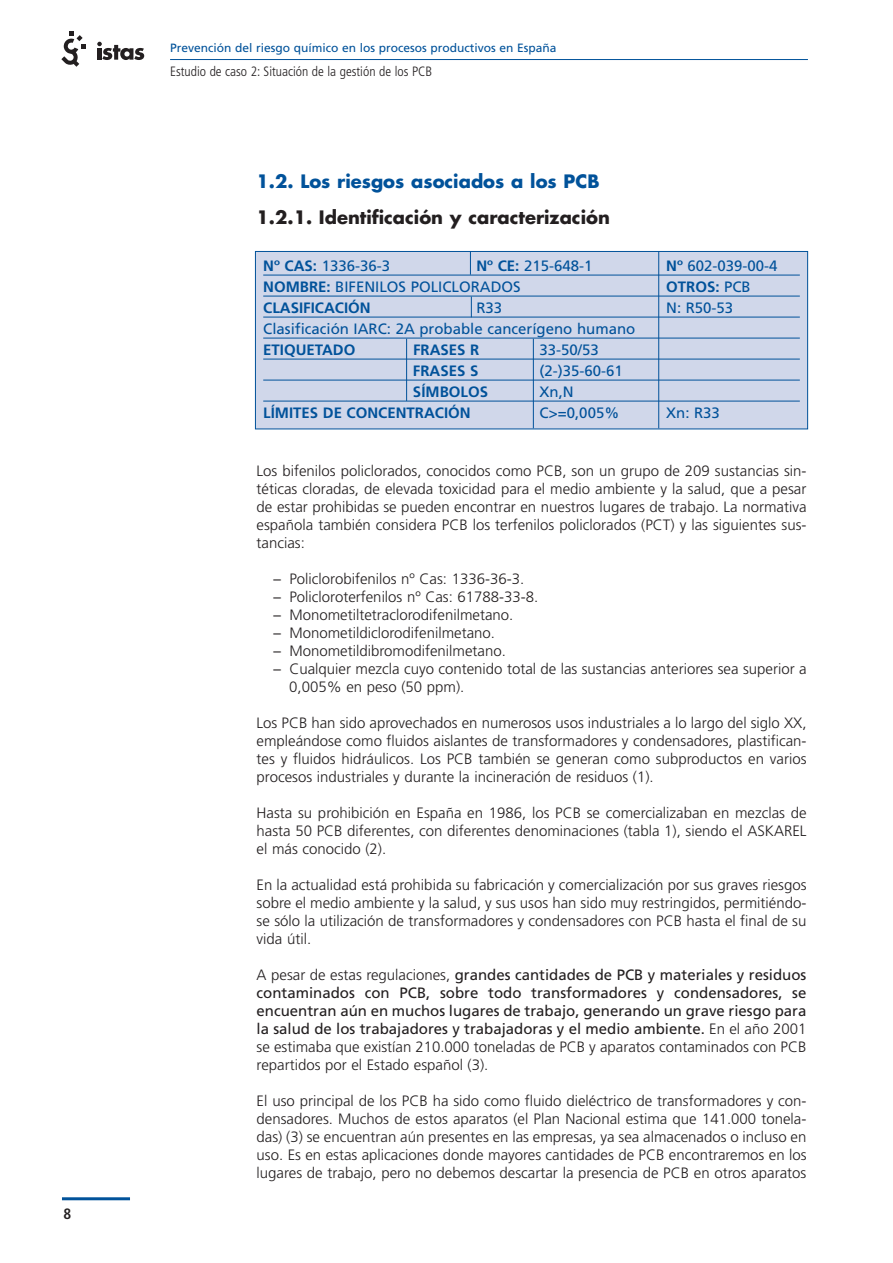
<style>
.page{position:relative;width:893px;height:1263px;background:#fff}
.page>*{position:absolute;margin:0;border:0;box-sizing:border-box;transform-origin:0 0}
.t1{font:700 18px "Futura";color:#231f20}
.t2{font:700 18px "Futura";color:#01529a}
.t3{font:300 15px/18px "Frutiger";color:#231f20;text-align:justify}
.t4{font:15px/18px "Frutiger";color:#231f20;text-align:justify}
.t5{font:15px "Frutiger";color:#01529a}
.t6{font:700 15px "Frutiger";color:#01529a}
.t7{font:700 condensed 15px "Frutiger";color:#231f20}
.t8{font:300 condensed 13.5px "Frutiger";color:#231f20}
.t9{font:12px "Frutiger";color:#01529a}
.s1{font-weight:700}
.s2{font-weight:400}
.s3{font-weight:300}
</style>
<div class="page">
<hr style="left:62px;top:1197px;width:68px;height:3px;background:#01529a">
<hr style="left:170px;top:59px;width:638px;height:1px;background:#01529a">
<svg style="left:62px;top:32px;width:24px;height:35px"></svg>
<svg style="left:97px;top:42px;width:47px;height:18px"></svg>
<div style="left:255px;top:251px;width:553px;height:178px;background:#d0d7ea"></div>
<hr style="left:263px;top:275px;width:537px;height:1px;background:#01529a">
<hr style="left:263px;top:296px;width:537px;height:1px;background:#01529a">
<hr style="left:263px;top:317px;width:537px;height:1px;background:#01529a">
<hr style="left:263px;top:338px;width:537px;height:1px;background:#01529a">
<hr style="left:263px;top:359px;width:537px;height:1px;background:#01529a">
<hr style="left:263px;top:380px;width:537px;height:1px;background:#01529a">
<hr style="left:263px;top:401px;width:537px;height:1px;background:#01529a">
<div style="left:255px;top:251px;width:553px;height:178px;border:1px solid #01529a"></div>
<svg style="left:470px;top:251px;width:1px;height:24px"></svg>
<hr style="left:658px;top:251px;width:1px;height:177px;background:#01529a">
<hr style="left:533px;top:339px;width:1px;height:89px;background:#01529a">
<hr style="left:406px;top:339px;width:1px;height:62px;background:#01529a">
<svg style="left:471px;top:297px;width:1px;height:20px"></svg>
<p class="t7" style="left:63px;top:1208px;width:9px">8</p>
<p class="t9" style="left:170px;top:43px;width:388px">Prevención del riesgo químico en los procesos productivos en España</p>
<p class="t8" style="left:170px;top:66px;width:264px">Estudio de caso 2: Situación de la gestión de los PCB</p>
<p class="t2" style="left:257px;top:173px;width:344px">1.2. Los riesgos asociados a los PCB</p>
<p class="t1" style="left:257px;top:209px;width:355px">1.2.1. Identificación y caracterización</p>
<p class="t5" style="left:263px;top:259px;width:128px"><span class="s1">Nº CAS:</span> 1336-36-3</p>
<p class="t5" style="left:476px;top:259px;width:117px"><span class="s1">Nº CE:</span> 215-648-1</p>
<p class="t5" style="left:666px;top:259px;width:113px"><span class="s1">Nº</span> 602-039-00-4</p>
<p class="t5" style="left:263px;top:280px;width:259px"><span class="s1">NOMBRE:</span> BIFENILOS POLICLORADOS</p>
<p class="t6" style="left:666px;top:280px;width:86px">OTROS: <span class="s2">PCB</span></p>
<p class="t6" style="left:263px;top:301px;width:109px">CLASIFICACIÓN</p>
<p class="t5" style="left:476px;top:301px;width:27px">R33</p>
<p class="t5" style="left:666px;top:301px;width:69px">N: R50-53</p>
<p class="t5" style="left:263px;top:322px;width:374px">Clasificación IARC: 2A probable cancerígeno humano</p>
<p class="t6" style="left:263px;top:343px;width:94px">ETIQUETADO</p>
<p class="t6" style="left:413px;top:343px;width:68px">FRASES R</p>
<p class="t5" style="left:540px;top:343px;width:61px">33-50/53</p>
<p class="t6" style="left:413px;top:364px;width:67px">FRASES S</p>
<p class="t5" style="left:540px;top:364px;width:85px">(2-)35-60-61</p>
<p class="t6" style="left:413px;top:385px;width:77px">SÍMBOLOS</p>
<p class="t5" style="left:540px;top:385px;width:36px">Xn,N</p>
<p class="t6" style="left:263px;top:406px;width:209px">LÍMITES DE CONCENTRACIÓN</p>
<p class="t5" style="left:540px;top:406px;width:81px">C&gt;=0,005%</p>
<p class="t5" style="left:666px;top:406px;width:55px">Xn: R33</p>
<p class="t3" style="left:257px;top:463px;width:551px">Los bifenilos policlorados, conocidos como PCB, son un grupo de 209 sustancias sin&shy;téticas cloradas, de elevada toxicidad para el medio ambiente y la salud, que a pesar de estar prohibidas se pueden encontrar en nuestros lugares de trabajo. La normativa española también considera PCB los terfenilos policlorados (PCT) y las siguientes sus&shy;tancias:</p>
<p class="t3" style="left:274px;top:571px;width:252px"><span class="s2">–</span> Policlorobifenilos nº Cas: 1336-36-3.</p>
<p class="t3" style="left:274px;top:589px;width:266px"><span class="s2">–</span> Policloroterfenilos nº Cas: 61788-33-8.</p>
<p class="t3" style="left:274px;top:607px;width:241px"><span class="s2">–</span> Monometiltetraclorodifenilmetano.</p>
<p class="t3" style="left:274px;top:625px;width:223px"><span class="s2">–</span> Monometildiclorodifenilmetano.</p>
<p class="t3" style="left:274px;top:643px;width:234px"><span class="s2">–</span> Monometildibromodifenilmetano.</p>
<p class="t3" style="left:289px;top:661px;width:519px;text-indent:-16px"><span class="s2">–</span> Cualquier mezcla cuyo contenido total de las sustancias anteriores sea superior a<br>0,005% en peso (50 ppm).</p>
<p class="t3" style="left:257px;top:715px;width:551px">Los PCB han sido aprovechados en numerosos usos industriales a lo largo del siglo XX, empleándose como fluidos aislantes de transformadores y condensadores, plastifican&shy;tes y fluidos hidráulicos. Los PCB también se generan como subproductos en varios procesos industriales y durante la incineración de residuos (1).</p>
<p class="t3" style="left:257px;top:805px;width:551px">Hasta su prohibición en España en 1986, los PCB se comercializaban en mezclas de hasta 50 PCB diferentes, con diferentes denominaciones (tabla 1), siendo el ASKAREL el más conocido (2).</p>
<p class="t3" style="left:257px;top:877px;width:551px">En la actualidad está prohibida su fabricación y comercialización por sus graves riesgos sobre el medio ambiente y la salud, y sus usos han sido muy restringidos, permitiéndo&shy;se sólo la utilización de transformadores y condensadores con PCB hasta el final de su vida útil.</p>
<p class="t4" style="left:257px;top:967px;width:551px"><span class="s3">A pesar de estas regulaciones,</span> grandes cantidades de PCB y materiales y residuos contaminados con PCB, sobre todo transformadores y condensadores, se encuentran aún en muchos lugares de trabajo, generando un grave riesgo para la salud de los trabajadores y trabajadoras y el medio ambiente. <span class="s3">En el año 2001 se estimaba que existían 210.000 toneladas de PCB y aparatos contaminados con PCB repartidos por el Estado español (3).</span></p>
<p class="t3" style="left:257px;top:1093px;width:551px">El uso principal de los PCB ha sido como fluido dieléctrico de transformadores y con&shy;densadores. Muchos de estos aparatos (el Plan Nacional estima que 141.000 tonela&shy;das) (3) se encuentran aún presentes en las empresas, ya sea almacenados o incluso en uso. Es en estas aplicaciones donde mayores cantidades de PCB encontraremos en los lugares de trabajo, pero no debemos descartar la presencia de PCB en otros aparatos</p>
</div>
